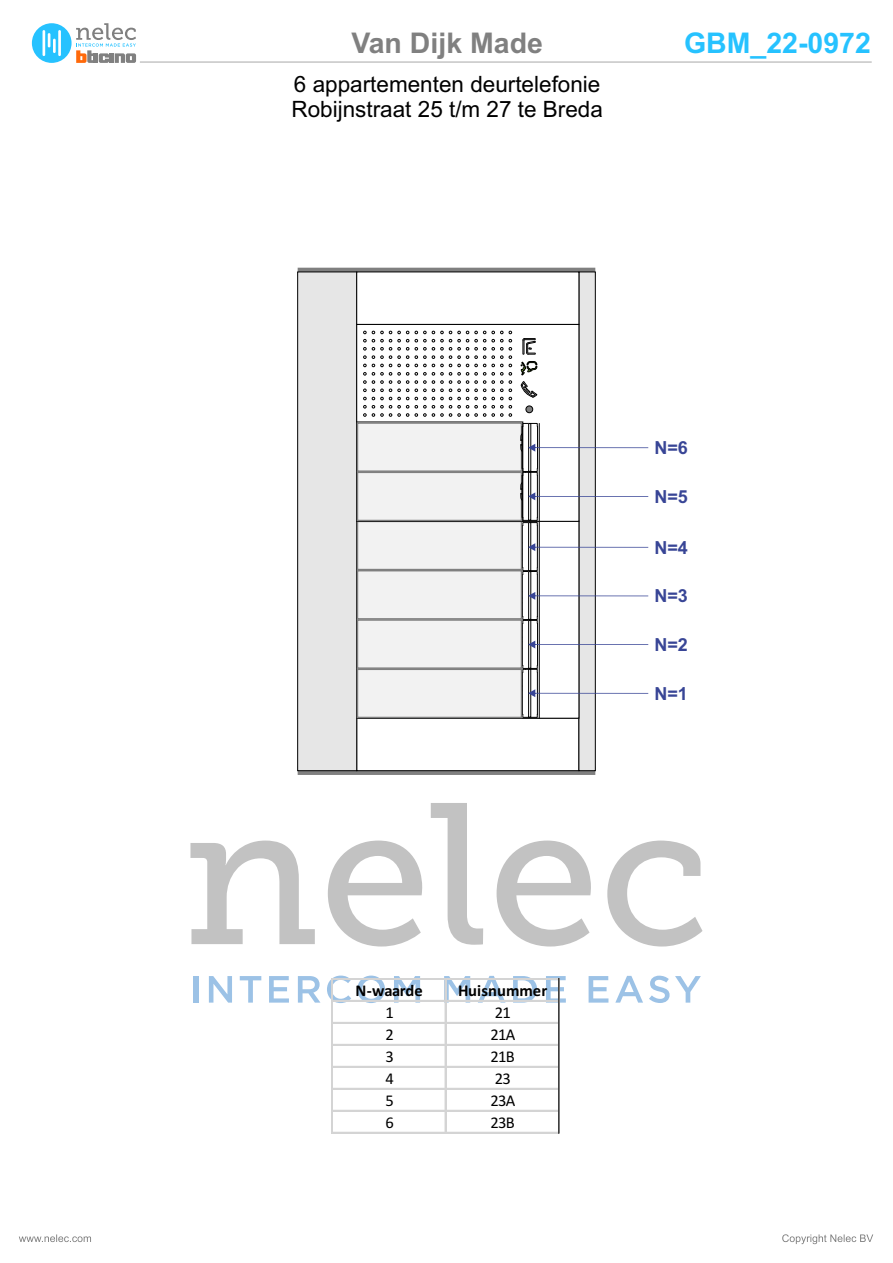
<style>
.page{position:relative;width:893px;height:1263px;background:#fff}
.page>*{position:absolute;margin:0;border:0;box-sizing:border-box;transform-origin:0 0}
.t1{font:700 28.5px "Arial";color:#808080}
.t2{font:700 28.5px "Arial";color:#26c2ff}
.t3{font:22.5px/25.2px "Arial";color:#000}
.t4{font:700 18px "Arial";color:#384596}
.t5{font:16.5px "Calibri";letter-spacing:-.04em;color:#000}
.t6{font:700 16.5px "Calibri";color:#000}
</style>
<div class="page">
<svg style="left:19px;top:1234px;width:72px;height:8px"></svg>
<svg style="left:782px;top:1234px;width:91px;height:10px"></svg>
<hr style="left:140px;top:61px;width:732px;height:2px;background:#ccc">
<svg style="left:190px;top:840px;width:125px;height:104px"></svg>
<svg style="left:328px;top:840px;width:94px;height:106px"></svg>
<svg style="left:448px;top:914px;width:35px;height:31px"></svg>
<svg style="left:497px;top:840px;width:94px;height:106px"></svg>
<svg style="left:607px;top:840px;width:95px;height:106px"></svg>
<div style="left:194px;top:976px;width:5px;height:27px;background:#9cc2e6"></div>
<svg style="left:209px;top:976px;width:23px;height:27px"></svg>
<svg style="left:240px;top:976px;width:21px;height:27px"></svg>
<svg style="left:269px;top:976px;width:20px;height:27px"></svg>
<svg style="left:298px;top:976px;width:22px;height:27px"></svg>
<svg style="left:327px;top:975px;width:24px;height:28px"></svg>
<svg style="left:357px;top:975px;width:28px;height:28px"></svg>
<svg style="left:394px;top:976px;width:26px;height:27px"></svg>
<svg style="left:444px;top:976px;width:26px;height:27px"></svg>
<svg style="left:478px;top:976px;width:27px;height:27px"></svg>
<svg style="left:513px;top:976px;width:24px;height:27px"></svg>
<svg style="left:589px;top:976px;width:19px;height:27px"></svg>
<svg style="left:615px;top:976px;width:28px;height:27px"></svg>
<svg style="left:649px;top:976px;width:52px;height:27px"></svg>
<div style="left:32px;top:23px;width:40px;height:40px;background:#26c2ff;border-radius:50%"></div>
<hr style="left:43px;top:30px;width:2px;height:26px;background:#fff">
<svg style="left:48px;top:33px;width:2px;height:14px"></svg>
<hr style="left:58px;top:30px;width:3px;height:26px;background:#fff">
<hr style="left:53px;top:39px;width:3px;height:14px;background:#fff">
<svg style="left:76px;top:23px;width:60px;height:40px"></svg>
<svg style="left:298px;top:771px;width:297px;height:4px"></svg>
<div style="left:298px;top:268px;width:297px;height:8px;background:#808080"></div>
<svg style="left:297px;top:271px;width:351px;height:500px"></svg>
<hr style="left:331px;top:978px;width:228px;height:1px;background:#d4d4d4">
<hr style="left:331px;top:1000px;width:228px;height:1px;background:#d4d4d4">
<hr style="left:331px;top:1022px;width:228px;height:1px;background:#d4d4d4">
<hr style="left:331px;top:1044px;width:228px;height:1px;background:#d4d4d4">
<hr style="left:331px;top:1066px;width:228px;height:1px;background:#d4d4d4">
<hr style="left:331px;top:1088px;width:228px;height:1px;background:#d4d4d4">
<hr style="left:331px;top:1110px;width:228px;height:1px;background:#d4d4d4">
<hr style="left:331px;top:1132px;width:228px;height:1px;background:#d4d4d4">
<hr style="left:331px;top:978px;width:1px;height:155px;background:#d4d4d4">
<hr style="left:445px;top:978px;width:1px;height:155px;background:#d4d4d4">
<svg style="left:546px;top:976px;width:20px;height:157px"></svg>
<p class="t1" style="left:351px;top:33px;width:193px">Van Dijk Made</p>
<p class="t3" style="left:291px;top:73px;width:313px">6 appartementen deurtelefonie<br>Robijnstraat 25 t/m 27 te Breda</p>
<p class="t2" style="left:684px;top:33px;width:188px">GBM_22-0972</p>
<p class="t4" style="left:654px;top:441px;width:35px">N=6</p>
<p class="t4" style="left:654px;top:490px;width:35px">N=5</p>
<p class="t4" style="left:654px;top:541px;width:35px">N=4</p>
<p class="t4" style="left:654px;top:589px;width:35px">N=3</p>
<p class="t4" style="left:654px;top:638px;width:35px">N=2</p>
<p class="t4" style="left:654px;top:687px;width:35px">N=1</p>
<p class="t6" style="left:356px;top:983px;width:69px">N-waarde</p>
<p class="t6" style="left:458px;top:983px;width:91px">Huisnummer</p>
<p class="t5" style="left:385px;top:1005px;width:10px">1</p>
<p class="t5" style="left:495px;top:1005px;width:18px">21</p>
<p class="t5" style="left:385px;top:1027px;width:10px">2</p>
<p class="t5" style="left:490px;top:1027px;width:27px">21A</p>
<p class="t5" style="left:385px;top:1049px;width:10px">3</p>
<p class="t5" style="left:490px;top:1049px;width:26px">21B</p>
<p class="t5" style="left:385px;top:1071px;width:10px">4</p>
<p class="t5" style="left:495px;top:1071px;width:18px">23</p>
<p class="t5" style="left:385px;top:1093px;width:10px">5</p>
<p class="t5" style="left:490px;top:1093px;width:27px">23A</p>
<p class="t5" style="left:385px;top:1115px;width:10px">6</p>
<p class="t5" style="left:490px;top:1115px;width:26px">23B</p>
</div>
